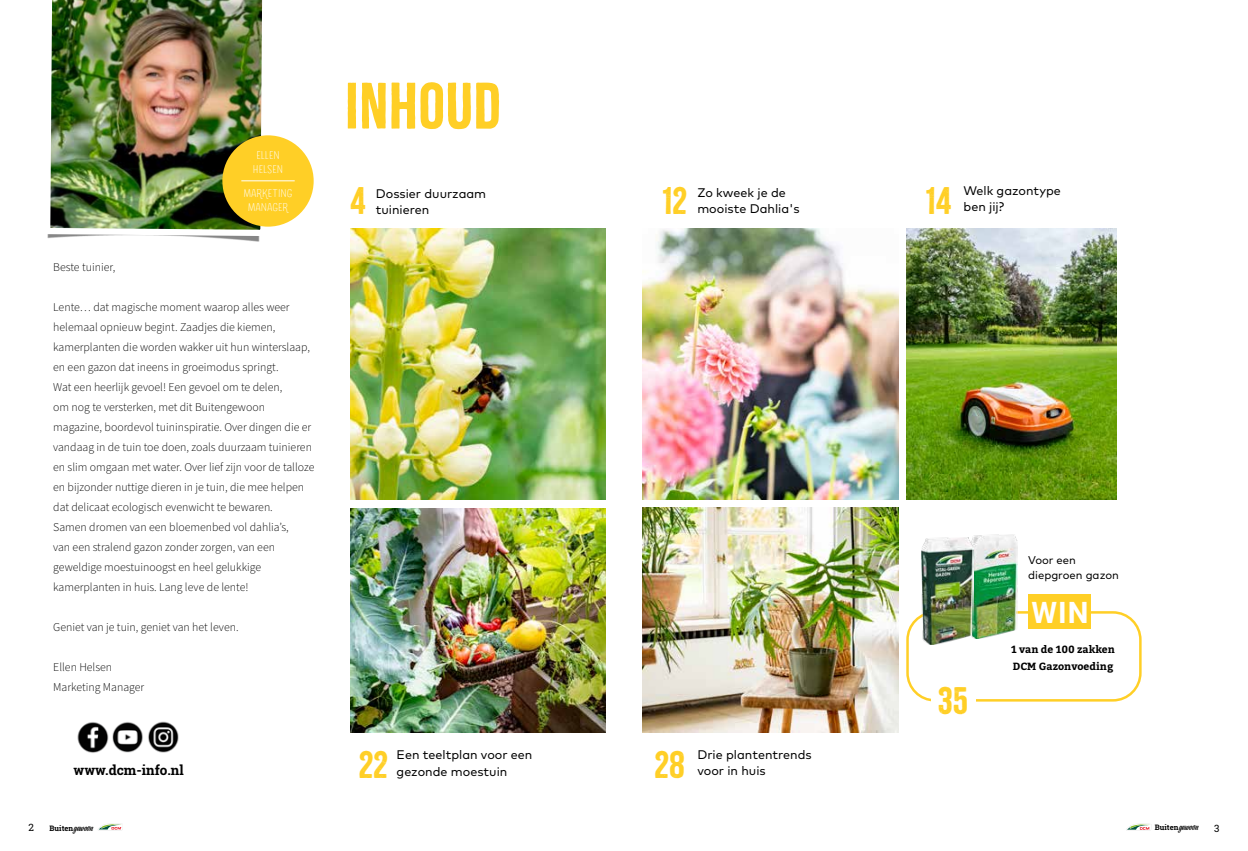
<style>
.page{position:relative;width:1248px;height:851px;background:#fff}
.page>*{position:absolute;margin:0;border:0;box-sizing:border-box;transform-origin:0 0}
.t1{font:57.5px "Citrus Gothic Solid";color:#ffcf26}
.t2{font:33.75px "Citrus Gothic";color:#ffcf26}
.t3{font:700 29.38px "Roboto";color:#fff}
.t4{font:700 13.5px "Roboto Slab";color:#000}
.t5{font:12.5px/16.2px "Mark Pro";color:#000}
.t6{font:300 11.88px/20px "Source Sans Pro";color:#000}
.t7{font:11.25px/13.8px "Sofa Sans Hand Mono DP";color:#fff}
.t8{font:11.25px/15px "Mark Pro";color:#000}
.t9{font:700 10.38px/16.2px "Bitter";color:#000}
.t10{font:10px "Roboto Slab";color:#000}
.t11{font:700 7.5px "Roboto Slab";color:#000}
.s1{font-family:"Viktor Script";font-weight:400;font-size:8.38px}
</style>
<div class="page">
<img style="left:77px;top:722px;width:32px;height:31px">
<img style="left:113px;top:722px;width:30px;height:30px">
<img style="left:148px;top:721px;width:31px;height:32px">
<img style="left:350px;top:508px;width:256px;height:224px">
<img style="left:642px;top:508px;width:256px;height:224px">
<img style="left:350px;top:229px;width:255px;height:270px">
<img style="left:906px;top:229px;width:210px;height:271px">
<img style="left:47px;top:0;width:225px;height:239px">
<div style="left:222px;top:135px;width:91px;height:91px;background:#ffcf26;border-radius:50%"></div>
<hr style="left:241px;top:180px;width:54px;height:1px;background:#fff">
<img style="left:642px;top:229px;width:256px;height:271px">
<div style="left:906px;top:611px;width:235px;height:90px;border:2px solid #ffcf26;border-radius:27px"></div>
<img style="left:973px;top:535px;width:44px;height:103px">
<img style="left:921px;top:537px;width:52px;height:107px">
<div style="left:1028px;top:594px;width:62px;height:34px;background:#ffcf26"></div>
<div style="left:930px;top:685px;width:45px;height:35px;background:#fff"></div>
<svg style="left:1127px;top:823px;width:23px;height:7px"></svg>
<svg style="left:98px;top:823px;width:25px;height:7px"></svg>
<p class="t7" style="left:253px;top:149px;width:32px">ELLEN<br>HELSEN</p>
<p class="t7" style="left:243px;top:187px;width:50px;text-align:center">MARKETING<br>MANAGER</p>
<p class="t6" style="left:53px;top:257px;width:64px">Beste tuinier,</p>
<p class="t6" style="left:53px;top:297px;width:263px">Lente… dat magische moment waarop alles weer helemaal opnieuw begint. Zaadjes die kiemen, kamerplanten die worden wakker uit hun winterslaap, en een gazon dat ineens in groeimodus springt.<br>Wat een heerlijk gevoel! Een gevoel om te delen,<br>om nog te versterken, met dit Buitengewoon magazine, boordevol tuininspiratie. Over dingen die er vandaag in de tuin toe doen, zoals duurzaam tuinieren en slim omgaan met water. Over lief zijn voor de talloze en bijzonder nuttige dieren in je tuin, die mee helpen dat delicaat ecologisch evenwicht te bewaren.<br>Samen dromen van een bloemenbed vol dahlia’s,<br>van een stralend gazon zonder zorgen, van een geweldige moestuinoogst en heel gelukkige kamerplanten in huis. Lang leve de lente!</p>
<p class="t6" style="left:53px;top:617px;width:187px">Geniet van je tuin, geniet van het leven.</p>
<p class="t6" style="left:53px;top:657px;width:93px">Ellen Helsen<br>Marketing Manager</p>
<p class="t4" style="left:73px;top:760px;width:112px">www.dcm-info.nl</p>
<h1 class="t1" style="left:345px;top:70px;width:158px">INHOUD</h1>
<p class="t5" style="left:697px;top:183px;width:104px">Zo kweek je de mooiste Dahlia's</p>
<p class="t5" style="left:963px;top:182px;width:99px">Welk gazontype ben jij?</p>
<h2 class="t2" style="left:350px;top:180px;width:17px">4</h2>
<h2 class="t2" style="left:662px;top:179px;width:26px">12</h2>
<h2 class="t2" style="left:926px;top:179px;width:27px">14</h2>
<p class="t5" style="left:376px;top:184px;width:112px">Dossier duurzaam tuinieren</p>
<p class="t8" style="left:1028px;top:552px;width:92px">Voor een diepgroen gazon</p>
<h3 class="t3" style="left:1031px;top:591px;width:58px">WIN</h3>
<h2 class="t2" style="left:359px;top:742px;width:31px">22</h2>
<h2 class="t2" style="left:654px;top:742px;width:32px">28</h2>
<p class="t5" style="left:396px;top:745px;width:137px">Een teeltplan voor een gezonde moestuin</p>
<p class="t5" style="left:697px;top:745px;width:116px">Drie plantentrends voor in huis</p>
<h2 class="t2" style="left:937px;top:679px;width:32px">35</h2>
<p class="t9" style="left:1011px;top:641px;width:105px">1 van de 100 zakken<br>DCM Gazonvoeding</p>
<p class="t10" style="left:28px;top:820px;width:7px">2</p>
<p class="t11" style="left:50px;top:823px;width:45px">Buiten <span class="s1">gewoon</span></p>
<p class="t11" style="left:1154px;top:822px;width:45px">Buiten <span class="s1">gewoon</span></p>
<p class="t10" style="left:1213px;top:821px;width:7px">3</p>
</div>
